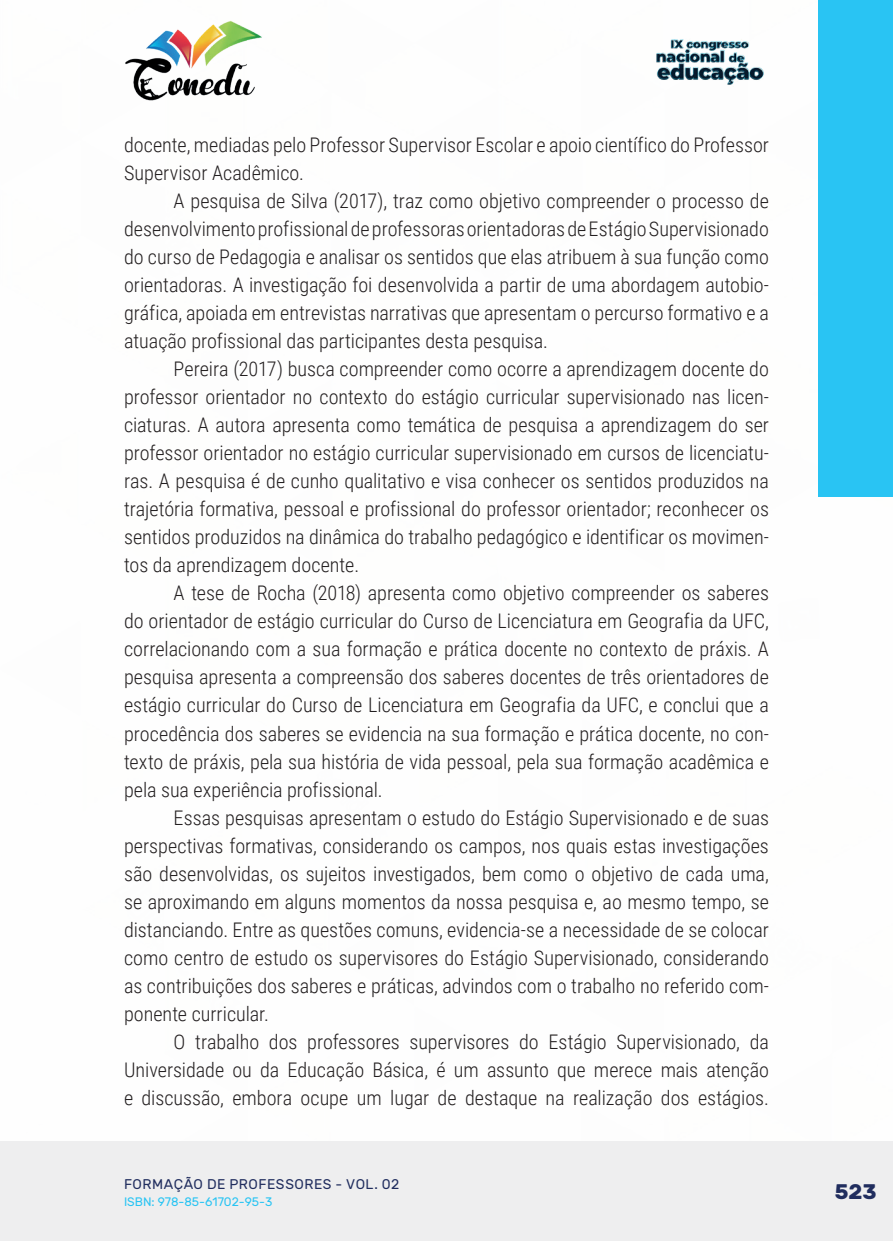
<style>
.page{position:relative;width:893px;height:1241px;background:#fff}
.page>*{position:absolute;margin:0;border:0;box-sizing:border-box;transform-origin:0 0}
.t1{font:700 21px "Rubik";color:#202d5e}
._9_CORPO{font:300 20.12px/28px "Roboto Condensed";color:#231f20;text-align:justify}
.t2{font:14px "Rubik";letter-spacing:.035em;color:#202d5e}
.t3{font:12.25px "Rubik";color:#29c4f3}
</style>
<div class="page">
<div style="left:0;top:1141px;width:893px;height:99px;background:#eeeeef"></div>
<div style="left:819px;top:0;width:74px;height:496px;background:#29c4f3"></div>
<img style="left:125px;top:20px;width:137px;height:81px">
<img style="left:656px;top:39px;width:108px;height:46px">
<p class="_9_CORPO" style="left:124px;top:130px;width:646px">docente, mediadas pelo Professor Supervisor Escolar e apoio científico do Professor<br>Supervisor Acadêmico.</p>
<p class="_9_CORPO" style="left:124px;top:186px;width:646px;text-indent:50px">A pesquisa de Silva (2017), traz como objetivo compreender o processo de desenvolvimento profissional de professoras orientadoras de Estágio Supervisionado do curso de Pedagogia e analisar os sentidos que elas atribuem à sua função como orientadoras. A investigação foi desenvolvida a partir de uma abordagem autobio&shy;gráfica, apoiada em entrevistas narrativas que apresentam o percurso formativo e a atuação profissional das participantes desta pesquisa.</p>
<p class="_9_CORPO" style="left:124px;top:354px;width:646px;text-indent:50px">Pereira (2017) busca compreender como ocorre a aprendizagem docente do professor orientador no contexto do estágio curricular supervisionado nas licen&shy;ciaturas. A autora apresenta como temática de pesquisa a aprendizagem do ser professor orientador no estágio curricular supervisionado em cursos de licenciatu&shy;ras. A pesquisa é de cunho qualitativo e visa conhecer os sentidos produzidos na trajetória formativa, pessoal e profissional do professor orientador; reconhecer os sentidos produzidos na dinâmica do trabalho pedagógico e identificar os movimen&shy;tos da aprendizagem docente.</p>
<p class="_9_CORPO" style="left:124px;top:578px;width:646px;text-indent:50px">A tese de Rocha (2018) apresenta como objetivo compreender os saberes do orientador de estágio curricular do Curso de Licenciatura em Geografia da UFC, correlacionando com a sua formação e prática docente no contexto de práxis. A pesquisa apresenta a compreensão dos saberes docentes de três orientadores de estágio curricular do Curso de Licenciatura em Geografia da UFC, e conclui que a procedência dos saberes se evidencia na sua formação e prática docente, no con&shy;texto de práxis, pela sua história de vida pessoal, pela sua formação acadêmica e pela sua experiência profissional.</p>
<p class="_9_CORPO" style="left:124px;top:802px;width:646px;text-indent:50px">Essas pesquisas apresentam o estudo do Estágio Supervisionado e de suas perspectivas formativas, considerando os campos, nos quais estas investigações são desenvolvidas, os sujeitos investigados, bem como o objetivo de cada uma, se aproximando em alguns momentos da nossa pesquisa e, ao mesmo tempo, se distanciando. Entre as questões comuns, evidencia-se a necessidade de se colocar como centro de estudo os supervisores do Estágio Supervisionado, considerando as contribuições dos saberes e práticas, advindos com o trabalho no referido com&shy;ponente curricular.</p>
<p class="_9_CORPO" style="left:124px;top:1026px;width:646px;text-indent:50px">O trabalho dos professores supervisores do Estágio Supervisionado, da Universidade ou da Educação Básica, é um assunto que merece mais atenção e discussão, embora ocupe um lugar de destaque na realização dos estágios.</p>
<p class="t2" style="left:124px;top:1175px;width:277px">FORMAÇÃO DE PROFESSORES - VOL. 02</p>
<p class="t3" style="left:124px;top:1194px;width:150px">ISBN: 978-85-61702-95-3</p>
<p class="t1" style="left:835px;top:1179px;width:43px">523</p>
</div>
